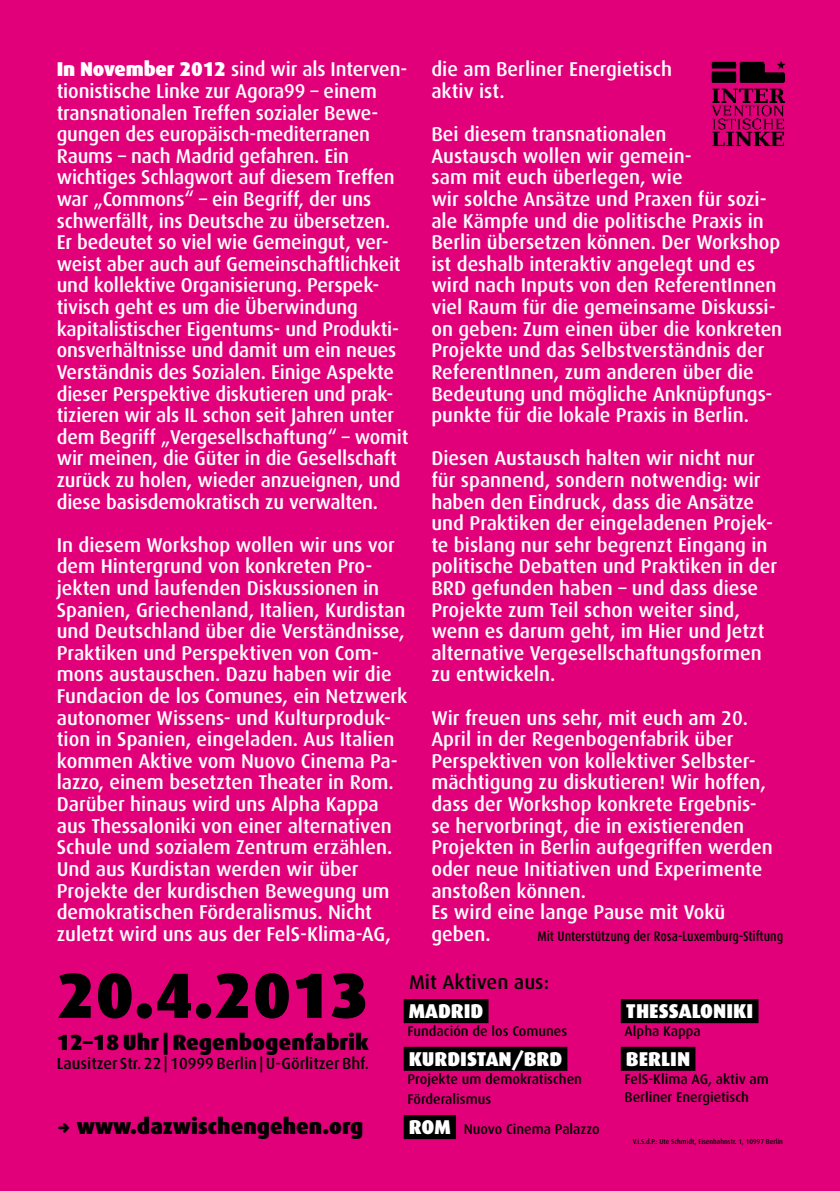
<style>
.page{position:relative;width:840px;height:1191px;background:#fff}
.page>*{position:absolute;margin:0;border:0;box-sizing:border-box;transform-origin:0 0}
.t1{font:900 64px "Dax";letter-spacing:.005em;color:#000}
.t2{font:900 22px "Dax";color:#000}
.t3{font:500 20px/21.6px "Dax";color:#fff}
.t4{font:900 20px "Dax";color:#fff}
.t5{font:500 20px "Dax";color:#000}
.t6{font:500 16px "Dax";color:#000}
.t7{font:500 14px/20px "Dax";color:#000}
.t8{font:500 14px "Dax Condensed";color:#000}
.t9{font:500 7px "Dax";color:#000;scale:.96 1}
.s1{font-weight:900}
.s2{font-weight:900;font-size:20px;color:#fff}
</style>
<div class="page">
<div style="left:0;top:0;width:839px;height:1191px;background:#e2007a"></div>
<div style="left:620px;top:999px;width:138px;height:24px;background:#000"></div>
<div style="left:403px;top:1046px;width:164px;height:24px;background:#000"></div>
<div style="left:403px;top:1115px;width:53px;height:24px;background:#000"></div>
<div style="left:403px;top:999px;width:85px;height:24px;background:#000"></div>
<div style="left:620px;top:1046px;width:75px;height:24px;background:#000"></div>
<img style="left:711px;top:61px;width:74px;height:86px">
<p class="t3" style="left:57px;top:59px;width:353px"><span class="s1">In November 2012</span> sind wir als Interven&shy;tionistische Linke zur Agora99 – einem transnationalen Treffen sozialer Bewe&shy;gungen des europäisch-mediterranen Raums – nach Madrid gefahren. Ein wichtiges Schlagwort auf diesem Treffen war „Commons“ – ein Begriff, der uns schwerfällt, ins Deutsche zu übersetzen.<br>Er bedeutet so viel wie Gemeingut, ver&shy;weist aber auch auf Gemeinschaftlichkeit und kollektive Organisierung. Perspek&shy;tivisch geht es um die Überwindung kapitalistischer Eigentums- und Produkti&shy;onsverhältnisse und damit um ein neues Verständnis des Sozialen. Einige Aspekte dieser Perspektive diskutieren und prak&shy;tizieren wir als IL schon seit Jahren unter dem Begriff „Vergesellschaftung“ – womit wir meinen, die Güter in die Gesellschaft zurück zu holen, wieder anzueignen, und diese basisdemokratisch zu verwalten.</p>
<p class="t3" style="left:57px;top:534px;width:352px">In diesem Workshop wollen wir uns vor dem Hintergrund von konkreten Pro&shy;jekten und laufenden Diskussionen in Spanien, Griechenland, Italien, Kurdistan und Deutschland über die Verständnisse, Praktiken und Perspektiven von Com&shy;mons austauschen. Dazu haben wir die Fundacion de los Comunes, ein Netzwerk autonomer Wissens- und Kulturproduk&shy;tion in Spanien, eingeladen. Aus Italien kommen Aktive vom Nuovo Cinema Pa&shy;lazzo, einem besetzten Theater in Rom.<br>Darüber hinaus wird uns Alpha Kappa aus Thessaloniki von einer alternativen Schule und sozialem Zentrum erzählen.<br>Und aus Kurdistan werden wir über Projekte der kurdischen Bewegung um demokratischen Förderalismus. Nicht zuletzt wird uns aus der FelS-Klima-AG,</p>
<p class="t3" style="left:431px;top:59px;width:242px">die am Berliner Energietisch aktiv ist.</p>
<p class="t3" style="left:431px;top:124px;width:352px">Bei diesem transnationalen<br>Austausch wollen wir gemein-<br>sam mit euch überlegen, wie<br>wir solche Ansätze und Praxen für sozi&shy;ale Kämpfe und die politische Praxis in Berlin übersetzen können. Der Workshop ist deshalb interaktiv angelegt und es wird nach Inputs von den ReferentInnen viel Raum für die gemeinsame Diskussi&shy;on geben: Zum einen über die konkreten Projekte und das Selbstverständnis der ReferentInnen, zum anderen über die Bedeutung und mögliche Anknüpfungs&shy;punkte für die lokale Praxis in Berlin.</p>
<p class="t3" style="left:431px;top:448px;width:347px">Diesen Austausch halten wir nicht nur für spannend, sondern notwendig: wir haben den Eindruck, dass die Ansätze und Praktiken der eingeladenen Projek&shy;te bislang nur sehr begrenzt Eingang in politische Debatten und Praktiken in der BRD gefunden haben – und dass diese Projekte zum Teil schon weiter sind, wenn es darum geht, im Hier und Jetzt alternative Vergesellschaftungsformen zu entwickeln.</p>
<p class="t3" style="left:431px;top:707px;width:343px">Wir freuen uns sehr, mit euch am 20.<br>April in der Regenbogenfabrik über Perspektiven von kollektiver Selbster&shy;mächtigung zu diskutieren! Wir hoffen, dass der Workshop konkrete Ergebnis&shy;se hervorbringt, die in existierenden Projekten in Berlin aufgegriffen werden oder neue Initiativen und Experimente anstoßen können.<br>Es wird eine lange Pause mit Vokü geben.</p>
<p class="t8" style="left:537px;top:929px;width:247px">Mit Unterstützung der Rosa-Luxemburg-Stiftung</p>
<h1 class="t1" style="left:57px;top:958px;width:313px">20.4.2013</h1>
<p class="t2" style="left:57px;top:1029px;width:313px">12–18 Uhr | Regenbogenfabrik</p>
<p class="t6" style="left:57px;top:1054px;width:313px">Lausitzer Str. 22 | 10999 Berlin | U-Görlitzer Bhf.</p>
<p class="t2" style="left:77px;top:1113px;width:288px">www.dazwischengehen.org</p>
<p class="t5" style="left:409px;top:971px;width:141px">Mit Aktiven aus:</p>
<p class="t4" style="left:408px;top:1000px;width:76px">MADRID</p>
<p class="t7" style="left:407px;top:1021px;width:161px">Fundación de los Comunes</p>
<p class="t4" style="left:408px;top:1047px;width:155px">KURDISTAN/BRD</p>
<p class="t7" style="left:407px;top:1069px;width:176px">Projekte um demokratischen<br>Förderalismus</p>
<p class="t7" style="left:408px;top:1119px;width:192px"><span class="s2">ROM</span> Nuovo Cinema Palazzo</p>
<p class="t4" style="left:625px;top:1000px;width:129px">THESSALONIKI</p>
<p class="t7" style="left:624px;top:1021px;width:78px">Alpha Kappa</p>
<p class="t4" style="left:625px;top:1047px;width:66px">BERLIN</p>
<p class="t7" style="left:624px;top:1070px;width:146px;line-height:18px">FelS-Klima AG, aktiv am<br>Berliner Energietisch</p>
<p class="t9" style="left:632px;top:1137px;width:158px">V.i.S.d.P.: Ute Schmidt, Eisenbahnstr. 1, 10997 Berlin</p>
</div>
